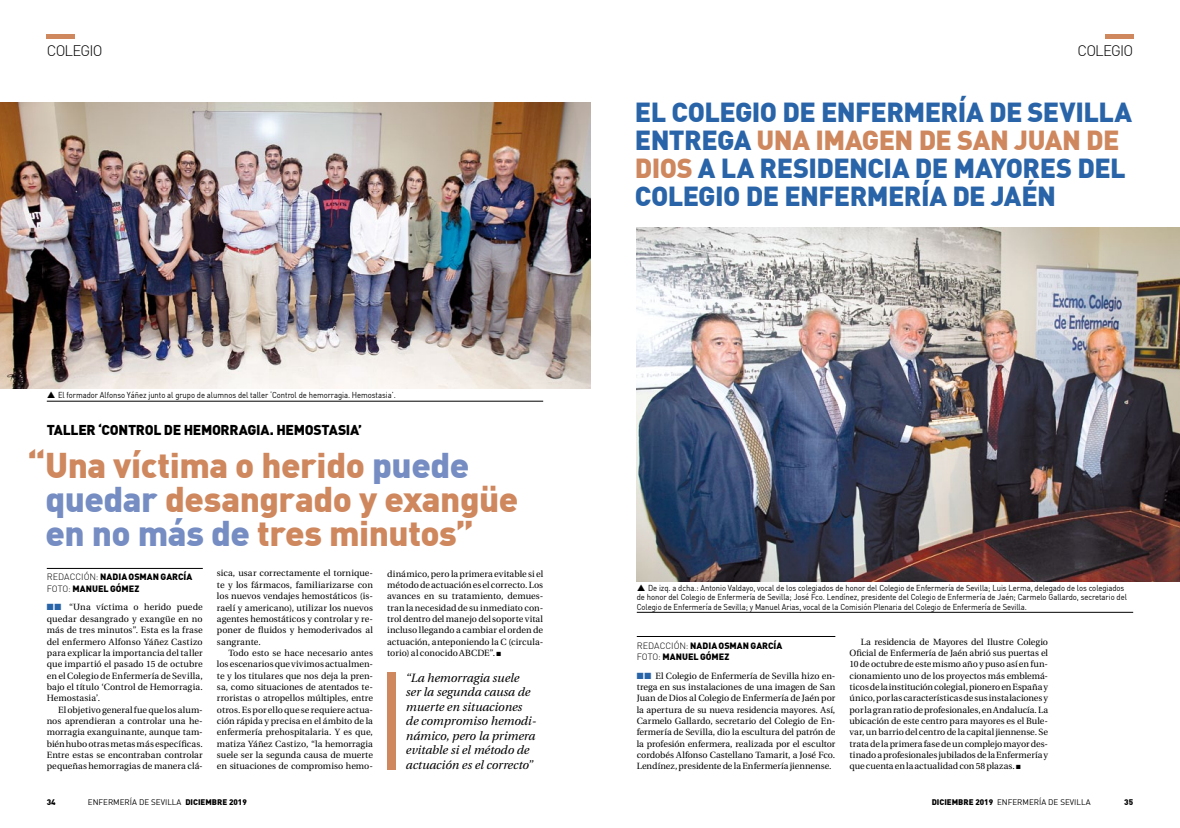
<style>
.page{position:relative;width:1180px;height:828px;background:#fff}
.page>*{position:absolute;margin:0;border:0;box-sizing:border-box;transform-origin:0 0}
.t1{font:900 35px/34px "DIN";letter-spacing:-.015em;color:#cf875e}
.t2{font:900 27px "DIN";letter-spacing:-.02em;color:#2964a9}
.t3{font:900 27px "DIN";color:#cf875e}
.t4{font:300 15px "DIN";letter-spacing:-.06em;color:#000}
.t5{font:900 14px "DIN";letter-spacing:-.025em;color:#000}
.t6{font:italic 12px/14.5px "Utopia";color:#000}
.t7{font:9px/11.3px "Utopia";letter-spacing:.005em;color:#000;text-align:justify}
.t8{font:900 9px/11.3px "DIN";color:#000}
.t9{font:8.5px/9.1px "DIN";letter-spacing:-.005em;color:#000;scale:.9 1}
.t10{font:8px "DIN";color:#000}
.t11{font:900 8px "DIN";color:#000}
.s1{color:#758dc2}
.s2{font-weight:300}
.s3{color:#2964a9}
.s4{color:#cf875e}
.s5{font-weight:900}
</style>
<div class="page">
<hr style="left:636px;top:636px;width:199px;height:1px;background:#000">
<img style="left:636px;top:228px;width:543px;height:353px">
<hr style="left:636px;top:612px;width:496px;height:1px;background:#000">
<hr style="left:47px;top:568px;width:156px;height:1px;background:#000">
<div style="left:387px;top:672px;width:8px;height:98px;background:#cf875e"></div>
<img style="left:0;top:102px;width:590px;height:286px">
<hr style="left:47px;top:401px;width:496px;height:1px;background:#000">
<hr style="left:47px;top:34px;width:28px;height:4px;background:#cf875e">
<hr style="left:1104px;top:34px;width:28px;height:4px;background:#cf875e">
<h3 class="t4" style="left:47px;top:42px;width:57px">COLEGIO</h3>
<h3 class="t4" style="left:1077px;top:42px;width:57px">COLEGIO</h3>
<p class="t9" style="left:58px;top:391px;width:377px">El formador Alfonso Yáñez junto al grupo de alumnos del taller ‘Control de hemorragia. Hemostasia’.</p>
<h3 class="t5" style="left:47px;top:421px;width:317px">TALLER ‘CONTROL DE HEMORRAGIA. HEMOSTASIA’</h3>
<h1 class="t1" style="left:45px;top:446px;width:474px;text-indent:-18px">“UNA VÍCTIMA O HERIDO <span class="s1">PUEDE<br>QUEDAR</span> DESANGRADO Y EXANGÜE<br><span class="s1">EN NO MÁS DE</span> TRES MINUTOS”</h1>
<p class="t8" style="left:47px;top:571px;width:147px"><span class="s2">REDACCIÓN:</span> NADIA OSMAN GARCÍA<br><span class="s2">FOTO:</span> MANUEL GÓMEZ</p>
<p class="t7" style="left:47px;top:602px;width:157px"><span class="s3">■■</span> “Una víctima o herido puede quedar desangrado y exangüe en no más de tres minutos”. Esta es la frase del enfermero Alfonso Yáñez Castizo para explicar la importancia del taller que impartió el pasado 15 de octubre en el Colegio de Enfermería de Sevilla, bajo el título ‘Control de Hemorragia.<br>Hemostasia’.</p>
<p class="t7" style="left:47px;top:704px;width:157px;text-indent:11px">El objetivo general fue que los alum&shy;nos aprendieran a controlar una he&shy;morragia exanguinante, aunque tam&shy;bién hubo otras metas más específicas.<br>Entre estas se encontraban controlar pequeñas hemorragias de manera clá-</p>
<p class="t7" style="left:217px;top:568px;width:157px">sica, usar correctamente el tornique&shy;te y los fármacos, familiarizarse con los nuevos vendajes hemostáticos (is&shy;raelí y americano), utilizar los nuevos agentes hemostáticos y controlar y re&shy;poner de fluidos y hemoderivados al sangrante.</p>
<p class="t7" style="left:217px;top:647px;width:157px;text-indent:11px">Todo esto se hace necesario antes los escenarios que vivimos actualmen&shy;te y los titulares que nos deja la pren&shy;sa, como situaciones de atentados te&shy;rroristas o atropellos múltiples, entre otros. Es por ello que se requiere actua&shy;ción rápida y precisa en el ámbito de la enfermería prehospitalaria. Y es que, matiza Yáñez Castizo, “la hemorragia suele ser la segunda causa de muerte en situaciones de compromiso hemo-</p>
<p class="t7" style="left:387px;top:568px;width:157px">dinámico, pero la primera evitable si el método de actuación es el correcto. Los avances en su tratamiento, demues&shy;tran la necesidad de su inmediato con&shy;trol dentro del manejo del soporte vital incluso llegando a cambiar el orden de actuación, anteponiendo la C (circula&shy;torio) al conocido ABCDE”. ■</p>
<h3 class="t6" style="left:405px;top:670px;width:132px">“La hemorragia suele ser la segunda causa de muerte en situaciones de compromiso hemodi&shy;námico, pero la primera evitable si el método de actuación es el correcto”</h3>
<h2 class="t2" style="left:634px;top:94px;width:69px">EL COLEGIO</h2>
<h2 class="t2" style="left:782px;top:94px;width:72px">DE ENFERMERÍA</h2>
<h2 class="t2" style="left:988px;top:94px;width:70px">DE SEVILLA</h2>
<h2 class="t2" style="left:634px;top:122px;width:18px">ENTREGA</h2>
<h2 class="t3" style="left:756px;top:122px;width:19px">UNA</h2>
<h2 class="t3" style="left:815px;top:122px;width:17px">IMAGEN</h2>
<h2 class="t3" style="left:918px;top:122px;width:127px">DE SAN JUAN</h2>
<h2 class="t3" style="left:1086px;top:122px;width:17px">DE</h2>
<h2 class="t2" style="left:634px;top:150px;width:141px"><span class="s4">DIOS</span> ALA RESIDENCIA</h2>
<h2 class="t2" style="left:914px;top:150px;width:108px">DE MAYORES</h2>
<h2 class="t2" style="left:1077px;top:150px;width:17px">DEL</h2>
<h2 class="t2" style="left:634px;top:178px;width:32px">COLEGIO</h2>
<h2 class="t2" style="left:745px;top:178px;width:72px">DE ENFERMERÍA</h2>
<h2 class="t2" style="left:952px;top:178px;width:70px">DE JAÉN</h2>
<p class="t9" style="left:636px;top:583px;width:546px;text-indent:11px">De izq. a dcha.: Antonio Valdayo, vocal de los colegiados de honor del Colegio de Enfermería de Sevilla; Luis Lerma, delegado de los colegiados de honor del Colegio de Enfermería de Sevilla; José Fco. Lendínez, presidente del Colegio de Enfermería de Jaén; Carmelo Gallardo, secretario del<br>Colegio de Enfermería de Sevilla; y Manuel Arias, vocal de la Comisión Plenaria del Colegio de Enfermería de Sevilla.</p>
<p class="t8" style="left:636px;top:639px;width:147px"><span class="s2">REDACCIÓN:</span> NADIA OSMAN GARCÍA<br><span class="s2">FOTO:</span> MANUEL GÓMEZ</p>
<p class="t7" style="left:636px;top:670px;width:200px"><span class="s3">■■</span> El Colegio de Enfermería de Sevilla hizo en&shy;trega en sus instalaciones de una imagen de San Juan de Dios al Colegio de Enfermería de Jaén por la apertura de su nueva residencia mayores. Así, Carmelo Gallardo, secretario del Colegio de En&shy;fermería de Sevilla, dio la escultura del patrón de la profesión enfermera, realizada por el escultor cordobés Alfonso Castellano Tamarit, a José Fco.<br>Lendínez, presidente de la Enfermería jiennense.</p>
<p class="t7" style="left:849px;top:636px;width:200px;text-indent:11px">La residencia de Mayores del Ilustre Colegio Oficial de Enfermería de Jaén abrió sus puertas el 10 de octubre de este mismo año y puso así en fun&shy;cionamiento uno de los proyectos más emblemá&shy;ticos de la institución colegial, pionero en España y único, por las características de sus instalaciones y por la gran ratio de profesionales, en Andalucía. La ubicación de este centro para mayores es el Bule&shy;var, un barrio del centro de la capital jiennense. Se trata de la primera fase de un complejo mayor des&shy;tinado a profesionales jubilados de la Enfermería y que cuenta en la actualidad con 58 plazas. ■</p>
<p class="t11" style="left:47px;top:797px;width:10px">34</p>
<p class="t10" style="left:88px;top:797px;width:160px">ENFERMERÍA DE SEVILLA <span class="s5">DICIEMBRE 2019</span></p>
<p class="t10" style="left:931px;top:797px;width:160px"><span class="s5">DICIEMBRE 2019</span> ENFERMERÍA DE SEVILLA</p>
<p class="t11" style="left:1124px;top:797px;width:10px">35</p>
</div>
